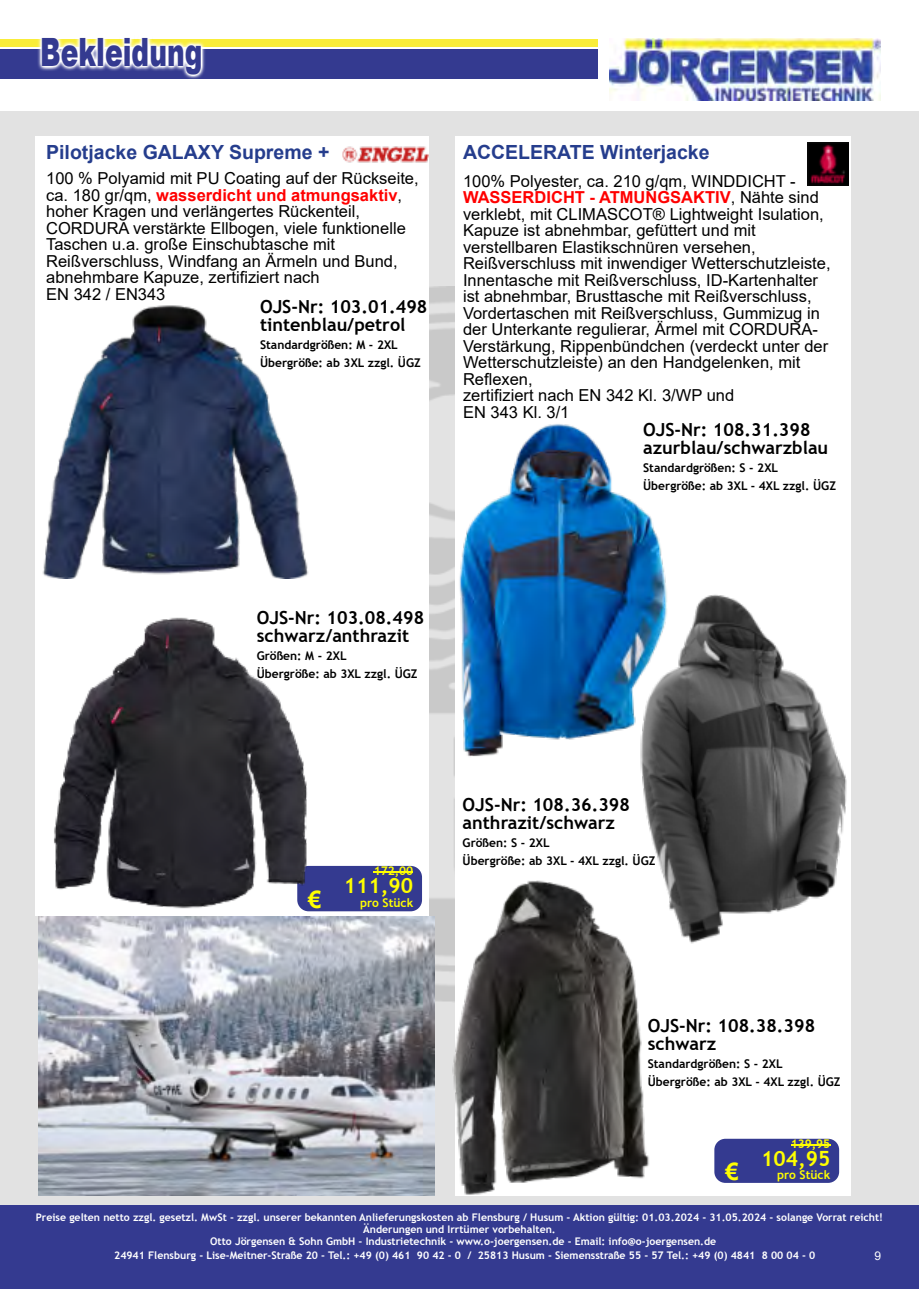
<style>
.page{position:relative;width:919px;height:1289px;background:#fff}
.page>*{position:absolute;margin:0;border:0;box-sizing:border-box;transform-origin:0 0}
.t1{font:900 39px "Arial";color:#343a90;scale:.68 1}
.t2{font:700 24px "Arial";color:#ff0}
.t3{font:700 21px "Trebuchet MS";color:#ff0}
.t4{font:700 19.5px "Arial";color:#253d8d}
.t5{font:700 18px "Trebuchet MS";color:#000}
.t6{font:16.5px "Arial";color:#000}
.t7{font:700 16.5px "Arial";color:#f00}
.t8{font:700 12px "Trebuchet MS";color:#000}
.t9{font:700 12px "Trebuchet MS";color:#ff0}
.t10{font:12px "Arial";color:#fff}
.t11{font:700 10.5px "Trebuchet MS";color:#fff}
.s1{font-weight:400;color:#000}
</style>
<div class="page">
<div style="left:0;top:110px;width:918px;height:1178px;background:#e2e2e2"></div>
<div style="left:0;top:1205px;width:918px;height:83px;background:#343a90"></div>
<div style="left:0;top:39px;width:597px;height:8px;background:#f9ed3a"></div>
<img style="left:609px;top:38px;width:271px;height:63px">
<div style="left:0;top:50px;width:597px;height:29px;background:#343a90"></div>
<img style="left:37px;top:39px;width:170px;height:40px">
<div style="left:35px;top:136px;width:393px;height:780px;background:#fff"></div>
<img style="left:343px;top:146px;width:85px;height:17px">
<div style="left:297px;top:865px;width:125px;height:46px;background:#343a90;border-radius:11px"></div>
<hr style="left:373px;top:871px;width:40px;height:2px;background:#ff0">
<div style="left:455px;top:136px;width:395px;height:1059px;background:#fff"></div>
<img style="left:807px;top:143px;width:41px;height:42px">
<img style="left:643px;top:570px;width:208px;height:395px">
<img style="left:409px;top:851px;width:297px;height:345px">
<div style="left:714px;top:1138px;width:125px;height:44px;background:#343a90;border-radius:11px"></div>
<hr style="left:790px;top:1144px;width:40px;height:1px;background:#ff0">
<img style="left:54px;top:617px;width:280px;height:295px">
<img style="left:42px;top:305px;width:267px;height:273px">
<img style="left:38px;top:916px;width:396px;height:279px">
<img style="left:438px;top:424px;width:249px;height:373px">
<p class="t1" style="left:40px;top:38px;width:240px">Bekleidung</p>
<p class="t4" style="left:46px;top:145px;width:285px">Pilotjacke GALAXY Supreme +</p>
<p class="t6" style="left:46px;top:172px;width:374px">100 % Polyamid mit PU Coating auf der Rückseite,</p>
<p class="t7" style="left:46px;top:188px;width:357px"><span class="s1">ca. 180 gr/qm,</span> wasserdicht und atmungsaktiv<span class="s1">,</span></p>
<p class="t6" style="left:46px;top:205px;width:315px">hoher Kragen und verlängertes Rückenteil,</p>
<p class="t6" style="left:46px;top:221px;width:361px">CORDURA verstärkte Ellbogen, viele funktionelle</p>
<p class="t6" style="left:46px;top:238px;width:290px">Taschen u.a. große Einschubtasche mit</p>
<p class="t6" style="left:46px;top:254px;width:353px">Reißverschluss, Windfang an Ärmeln und Bund,</p>
<p class="t6" style="left:46px;top:271px;width:275px">abnehmbare Kapuze, zertifiziert nach</p>
<p class="t6" style="left:46px;top:287px;width:121px">EN 342 / EN343</p>
<p class="t5" style="left:260px;top:299px;width:169px">OJS-Nr: 103.01.498</p>
<p class="t5" style="left:260px;top:317px;width:147px">tintenblau/petrol</p>
<p class="t8" style="left:260px;top:340px;width:139px">Standardgrößen: M - 2XL</p>
<p class="t8" style="left:260px;top:358px;width:162px">Übergröße: ab 3XL zzgl. ÜGZ</p>
<p class="t4" style="left:463px;top:145px;width:248px">ACCELERATE Winterjacke</p>
<p class="t6" style="left:463px;top:174px;width:334px">100% Polyester, ca. 210 g/qm, WINDDICHT -</p>
<p class="t7" style="left:463px;top:191px;width:357px">WASSERDICHT - ATMUNGSAKTIV<span class="s1">, Nähte sind</span></p>
<p class="t6" style="left:463px;top:207px;width:362px">verklebt, mit CLIMASCOT® Lightweight Isulation,</p>
<p class="t6" style="left:463px;top:224px;width:294px">Kapuze ist abnehmbar, gefüttert und mit</p>
<p class="t6" style="left:463px;top:240px;width:294px">verstellbaren Elastikschnüren versehen,</p>
<p class="t6" style="left:463px;top:257px;width:369px">Reißverschluss mit inwendiger Wetterschutzleiste,</p>
<p class="t6" style="left:463px;top:273px;width:356px">Innentasche mit Reißverschluss, ID-Kartenhalter</p>
<p class="t6" style="left:463px;top:290px;width:350px">ist abnehmbar, Brusttasche mit Reißverschluss,</p>
<p class="t6" style="left:463px;top:306px;width:358px">Vordertaschen mit Reißverschluss, Gummizug in</p>
<p class="t6" style="left:463px;top:323px;width:356px">der Unterkante regulierar, Ärmel mit CORDURA-</p>
<p class="t6" style="left:463px;top:339px;width:367px">Verstärkung, Rippenbündchen (verdeckt unter der</p>
<p class="t6" style="left:463px;top:356px;width:339px">Wetterschutzleiste) an den Handgelenken, mit</p>
<p class="t6" style="left:463px;top:372px;width:71px">Reflexen,</p>
<p class="t6" style="left:463px;top:389px;width:273px">zertifiziert nach EN 342 Kl. 3/WP und</p>
<p class="t6" style="left:463px;top:405px;width:108px">EN 343 Kl. 3/1</p>
<p class="t5" style="left:643px;top:423px;width:169px">OJS-Nr: 108.31.398</p>
<p class="t5" style="left:643px;top:441px;width:187px">azurblau/schwarzblau</p>
<p class="t8" style="left:643px;top:463px;width:136px">Standardgrößen: S - 2XL</p>
<p class="t8" style="left:643px;top:481px;width:194px">Übergröße: ab 3XL - 4XL zzgl. ÜGZ</p>
<p class="t5" style="left:257px;top:611px;width:169px">OJS-Nr: 103.08.498</p>
<p class="t5" style="left:257px;top:629px;width:154px">schwarz/anthrazit</p>
<p class="t8" style="left:257px;top:651px;width:91px">Größen: M - 2XL</p>
<p class="t8" style="left:257px;top:669px;width:162px">Übergröße: ab 3XL zzgl. ÜGZ</p>
<p class="t9" style="left:373px;top:866px;width:41px">172,00</p>
<p class="t3" style="left:344px;top:877px;width:71px">111,90</p>
<p class="t2" style="left:308px;top:890px;width:15px">€</p>
<p class="t9" style="left:360px;top:897px;width:55px">pro Stück</p>
<p class="t5" style="left:462px;top:797px;width:169px">OJS-Nr: 108.36.398</p>
<p class="t5" style="left:462px;top:815px;width:154px">anthrazit/schwarz</p>
<p class="t8" style="left:462px;top:837px;width:89px">Größen: S - 2XL</p>
<p class="t8" style="left:462px;top:855px;width:194px">Übergröße: ab 3XL - 4XL zzgl. ÜGZ</p>
<p class="t5" style="left:647px;top:1018px;width:169px">OJS-Nr: 108.38.398</p>
<p class="t5" style="left:647px;top:1036px;width:70px">schwarz</p>
<p class="t8" style="left:647px;top:1058px;width:136px">Standardgrößen: S - 2XL</p>
<p class="t8" style="left:647px;top:1076px;width:194px">Übergröße: ab 3XL - 4XL zzgl. ÜGZ</p>
<p class="t9" style="left:790px;top:1138px;width:41px">139,95</p>
<p class="t3" style="left:761px;top:1150px;width:71px">104,95</p>
<p class="t2" style="left:725px;top:1162px;width:15px">€</p>
<p class="t9" style="left:777px;top:1170px;width:55px">pro Stück</p>
<p class="t11" style="left:36px;top:1212px;width:848px">Preise gelten netto zzgl. gesetzl. MwSt - zzgl. unserer bekannten Anlieferungskosten ab Flensburg / Husum - Aktion gültig: 01.03.2024 - 31.05.2024 - solange Vorrat reicht!</p>
<p class="t11" style="left:363px;top:1224px;width:194px">Änderungen und Irrtümer vorbehalten.</p>
<p class="t11" style="left:210px;top:1236px;width:507px">Otto Jörgensen &amp; Sohn GmbH - Industrietechnik - www.o-joergensen.de - Email: info@o-joergensen.de</p>
<p class="t11" style="left:114px;top:1250px;width:702px">24941 Flensburg - Lise-Meitner-Straße 20 - Tel.: +49 (0) 461 90 42 - 0 / 25813 Husum - Siemensstraße 55 - 57 Tel.: +49 (0) 4841 8 00 04 - 0</p>
<p class="t10" style="left:874px;top:1250px;width:8px">9</p>
</div>
